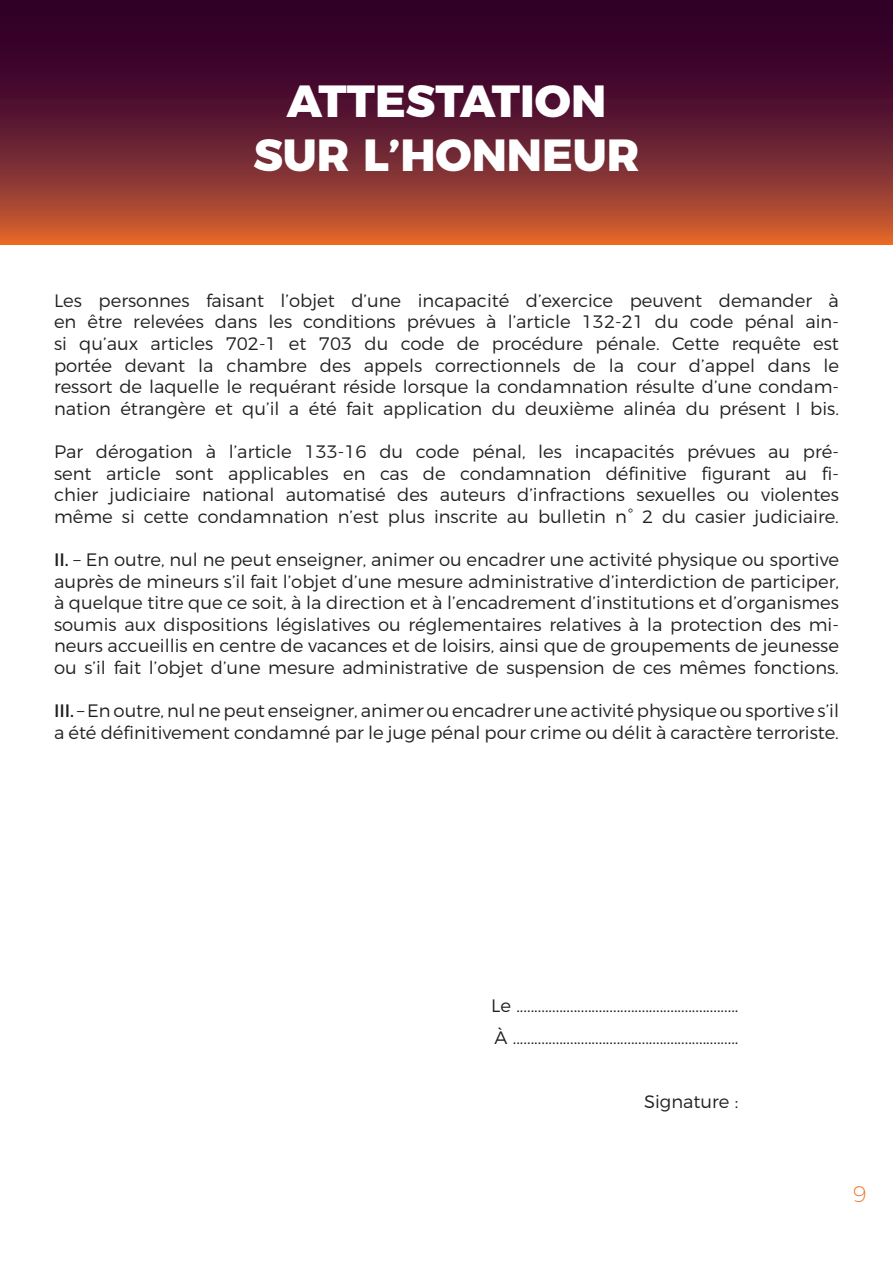
<style>
.page{position:relative;width:893px;height:1263px;background:#fff}
.page>*{position:absolute;margin:0;border:0;box-sizing:border-box;transform-origin:0 0}
.t1{font:800 45px/54px "Montserrat";color:#fff;text-align:center}
.t2{font:200 22.5px "Montserrat";color:#f16c22}
.t3{font:300 18px/21.6px "Montserrat";color:#231f20;text-align:justify}
.s1{font-weight:400}
</style>
<div class="page">
<svg style="left:0;top:0;width:893px;height:244px;background:#69212e"></svg>
<h1 class="t1" style="left:253px;top:70px;width:387px">ATTESTATION<br>SUR L’HONNEUR</h1>
<p class="t3" style="left:54px;top:288px;width:786px">Les personnes faisant l’objet d’une incapacité d’exercice peuvent demander à en être relevées dans les conditions prévues à l’article 132-21 du code pénal ain&shy;si qu’aux articles 702-1 et 703 du code de procédure pénale. Cette requête est portée devant la chambre des appels correctionnels de la cour d’appel dans le ressort de laquelle le requérant réside lorsque la condamnation résulte d’une condam&shy;nation étrangère et qu’il a été fait application du deuxième alinéa du présent I bis.</p>
<p class="t3" style="left:54px;top:439px;width:786px">Par dérogation à l’article 133-16 du code pénal, les incapacités prévues au pré&shy;sent article sont applicables en cas de condamnation définitive figurant au fi&shy;chier judiciaire national automatisé des auteurs d’infractions sexuelles ou violentes même si cette condamnation n’est plus inscrite au bulletin n° 2 du casier judiciaire.</p>
<p class="t3" style="left:54px;top:547px;width:786px"><span class="s1">II.</span> – En outre, nul ne peut enseigner, animer ou encadrer une activité physique ou sportive auprès de mineurs s’il fait l’objet d’une mesure administrative d’interdiction de participer, à quelque titre que ce soit, à la direction et à l’encadrement d’institutions et d’organismes soumis aux dispositions législatives ou réglementaires relatives à la protection des mi&shy;neurs accueillis en centre de vacances et de loisirs, ainsi que de groupements de jeunesse ou s’il fait l’objet d’une mesure administrative de suspension de ces mêmes fonctions.</p>
<p class="t3" style="left:54px;top:698px;width:786px"><span class="s1">III.</span> – En outre, nul ne peut enseigner, animer ou encadrer une activité physique ou sportive s’il a été définitivement condamné par le juge pénal pour crime ou délit à caractère terroriste.</p>
<p class="t3" style="left:491px;top:988px;width:249px;line-height:31.5px">Le ..............................................................<br>À ...............................................................</p>
<p class="t3" style="left:644px;top:1089px;width:96px">Signature :</p>
<p class="t2" style="left:853px;top:1177px;width:15px">9</p>
</div>
